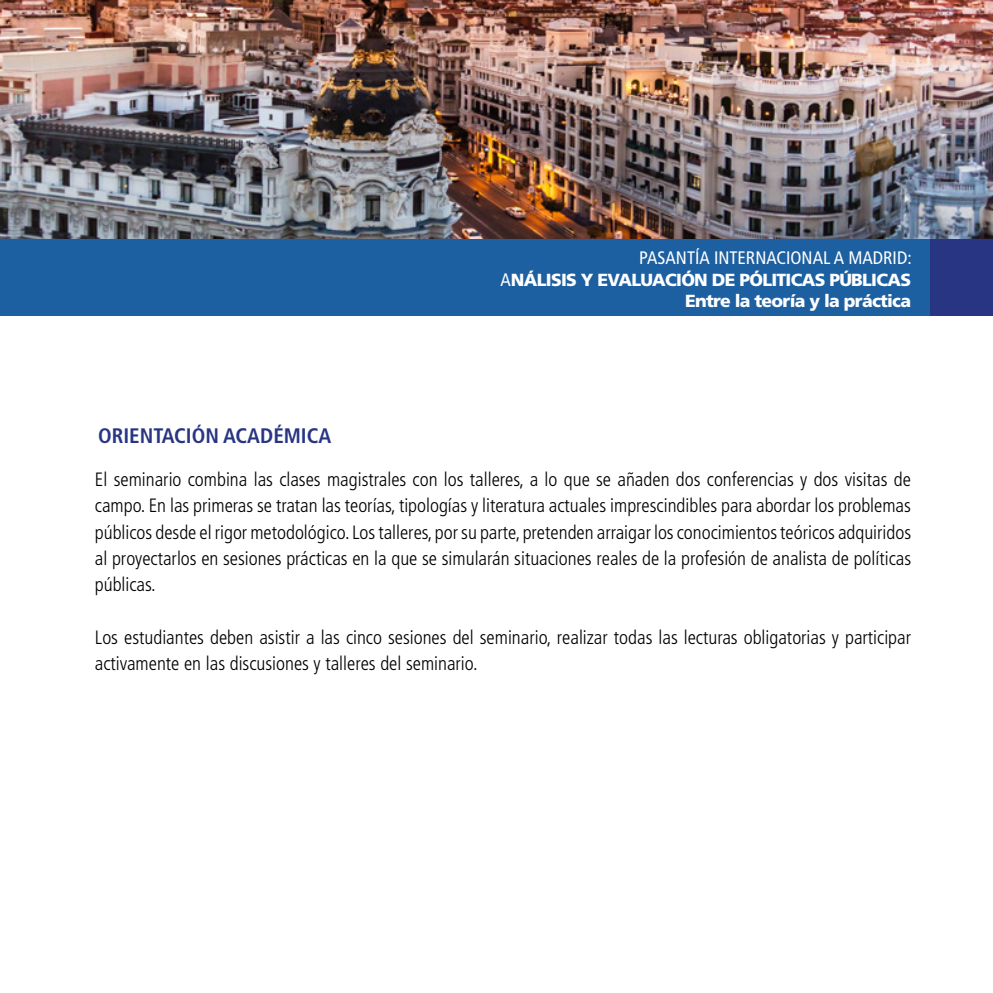
<style>
.page{position:relative;width:993px;height:993px;background:#fff}
.page>*{position:absolute;margin:0;border:0;box-sizing:border-box;transform-origin:0 0}
.t1{font:700 condensed 21px "Frutiger LT Std";color:#283583}
.t2{font:300 condensed 19.25px/26.2px "Frutiger LT Std";color:#000;text-align:justify}
.t3{font:condensed 18.03px "Frutiger LT Std";color:#fff}
.t4{font:900 17.5px/21px "Frutiger LT Std";letter-spacing:-.04em;color:#fff;text-align:right}
.s1{font-weight:400;font-stretch:condensed;font-size:18.03px}
</style>
<div class="page">
<img style="left:0;top:0;width:992px;height:239px">
<div style="left:0;top:239px;width:992px;height:76px;background:#1d60a1"></div>
<div style="left:929px;top:239px;width:63px;height:76px;background:#283583"></div>
<p class="t3" style="left:639px;top:247px;width:274px">PASANTÍA INTERNACIONAL A MADRID:</p>
<p class="t4" style="left:500px;top:269px;width:412px"><span class="s1">A</span>NÁLISIS Y EVALUACIÓN DE PÓLITICAS PÚBLICAS<br>Entre la teoría y la práctica</p>
<p class="t1" style="left:98px;top:423px;width:235px">ORIENTACIÓN ACADÉMICA</p>
<p class="t2" style="left:95px;top:466px;width:817px">El seminario combina las clases magistrales con los talleres, a lo que se añaden dos conferencias y dos visitas de campo. En las primeras se tratan las teorías, tipologías y literatura actuales imprescindibles para abordar los problemas públicos desde el rigor metodológico. Los talleres, por su parte, pretenden arraigar los conocimientos teóricos adquiridos al proyectarlos en sesiones prácticas en la que se simularán situaciones reales de la profesión de analista de políticas públicas.</p>
<p class="t2" style="left:95px;top:624px;width:817px">Los estudiantes deben asistir a las cinco sesiones del seminario, realizar todas las lecturas obligatorias y participar activamente en las discusiones y talleres del seminario.</p>
</div>
